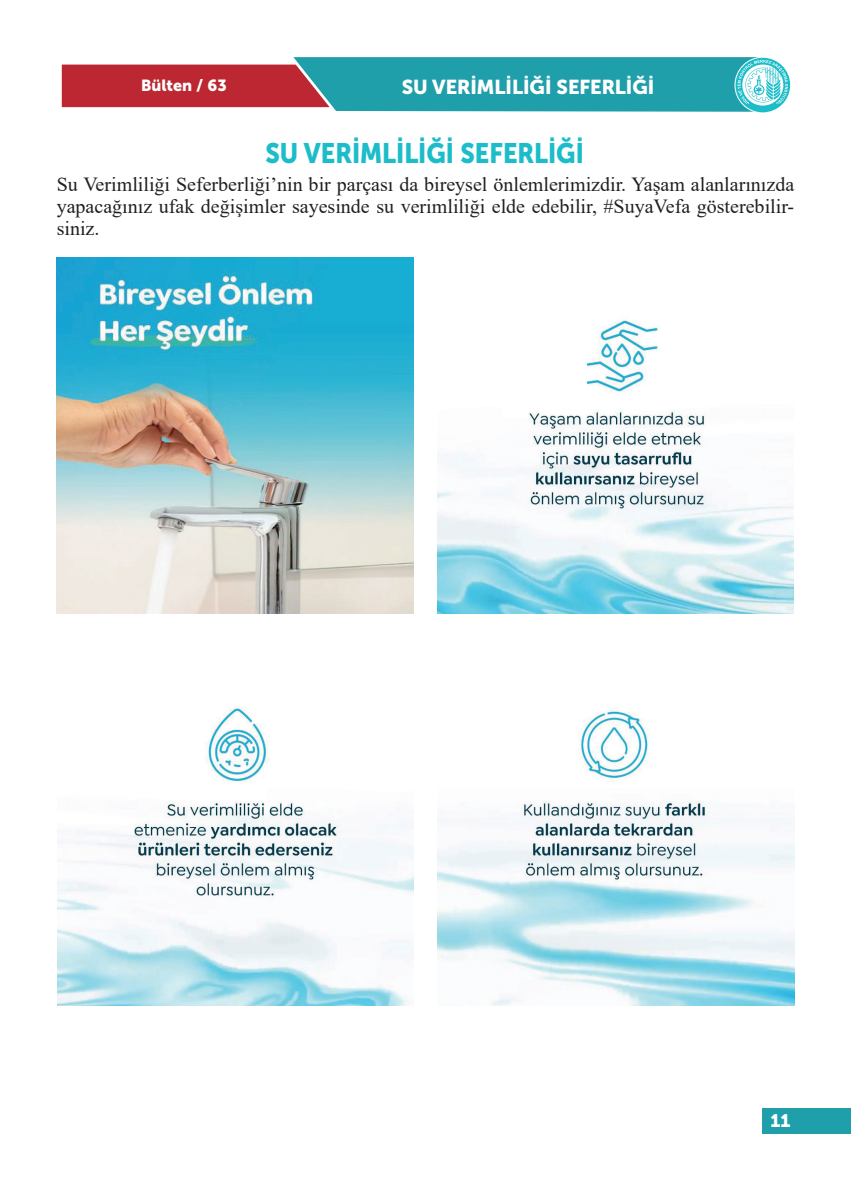
<style>
.page{position:relative;width:851px;height:1191px;background:#fff}
.page>*{position:absolute;margin:0;border:0;box-sizing:border-box;transform-origin:0 0}
.t1{font:28px "Museo Sans Cyrl 900";color:#1cbdc9;scale:.9 1}
.t2{font:20px/22px "Times New Roman";color:#231f20;text-align:justify}
.t3{font:20px "Museo Sans Cyrl 900";color:#fff}
.t4{font:18px "Museo Sans Cyrl 900";color:#fff}
.t5{font:16px "Museo Sans Cyrl 900";color:#fff}
</style>
<div class="page">
<svg style="left:61px;top:57px;width:729px;height:55px;background:#658c95"></svg>
<div style="left:762px;top:1108px;width:88px;height:26px;background:#1f9faa"></div>
<img style="left:57px;top:257px;width:356px;height:357px">
<img style="left:57px;top:707px;width:356px;height:298px">
<img style="left:437px;top:320px;width:356px;height:294px">
<img style="left:437px;top:707px;width:357px;height:298px">
<p class="t5" style="left:141px;top:76px;width:87px">Bülten / 63</p>
<p class="t3" style="left:401px;top:75px;width:254px">SU VERİMLİLİĞİ SEFERLİĞİ</p>
<h1 class="t1" style="left:265px;top:137px;width:355px">SU VERİMLİLİĞİ SEFERLİĞİ</h1>
<p class="t2" style="left:57px;top:173px;width:739px">Su Verimliliği Seferberliği’nin bir parçası da bireysel önlemlerimizdir. Yaşam alanlarınızda yapacağınız ufak değişimler sayesinde su verimliliği elde edebilir, #SuyaVefa gösterebilir&shy;siniz.</p>
<p class="t4" style="left:770px;top:1110px;width:21px">11</p>
</div>
